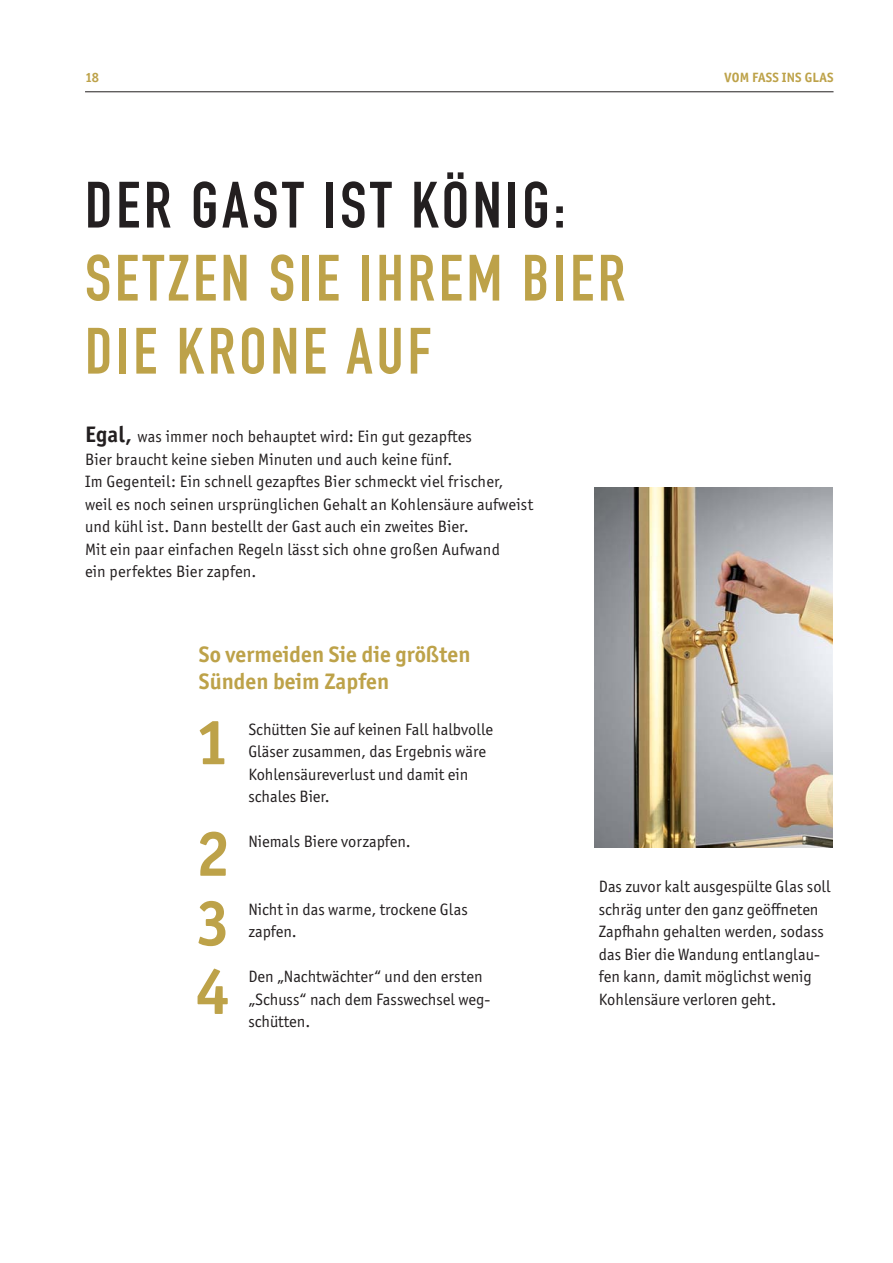
<style>
.page{position:relative;width:893px;height:1263px;background:#fff}
.page>*{position:absolute;margin:0;border:0;box-sizing:border-box;transform-origin:0 0}
.t1{font:700 64.35px/73.1px "DIN Condensed";letter-spacing:.06em;color:#bda249}
.t2{font:700 64.35px "DIN Condensed";letter-spacing:.06em;color:#231f20}
.t3{font:700 64.35px/111.6px "Officina Sans ITC Pro";color:#bda249}
.t4{font:700 22.5px/27px "Officina Sans ITC Pro";color:#bda249}
.t5{font:16.5px/22.5px "Officina Sans ITC Pro";color:#231f20}
.t6{font:700 13.5px "Officina Sans ITC Pro";letter-spacing:.01em;color:#bda249}
.t7{font:700 13.5px "Officina Ser ITC";color:#bda249}
.s1{font-weight:700;font-size:22.5px}
</style>
<div class="page">
<img style="left:594px;top:487px;width:239px;height:361px">
<hr style="left:85px;top:91px;width:748px;height:1px;background:#231f20">
<p class="t7" style="left:85px;top:69px;width:16px">18</p>
<p class="t6" style="left:724px;top:72px;width:110px">VOM FASS INS GLAS</p>
<h1 class="t2" style="left:85px;top:168px;width:482px">DER GAST IST KÖNIG:</h1>
<h1 class="t1" style="left:85px;top:242px;width:542px">SETZEN SIE IHREM BIER<br>DIE KRONE AUF</h1>
<p class="t5" style="left:85px;top:427px;width:450px"><span class="s1">Egal,</span> was immer noch behauptet wird: Ein gut gezapftes<br>Bier braucht keine sieben Minuten und auch keine fünf.<br>Im Gegenteil: Ein schnell gezapftes Bier schmeckt viel frischer, weil es noch seinen ursprünglichen Gehalt an Kohlensäure aufweist und kühl ist. Dann bestellt der Gast auch ein zweites Bier.<br>Mit ein paar einfachen Regeln lässt sich ohne großen Aufwand<br>ein perfektes Bier zapfen.</p>
<h2 class="t4" style="left:199px;top:643px;width:273px">So vermeiden Sie die größten<br>Sünden beim Zapfen</h2>
<h1 class="t3" style="left:196px;top:691px;width:36px">1<br>2</h1>
<h1 class="t3" style="left:196px;top:894px;width:36px;line-height:67.8px">3<br>4</h1>
<p class="t5" style="left:248px;top:719px;width:246px">Schütten Sie auf keinen Fall halbvolle<br>Gläser zusammen, das Ergebnis wäre<br>Kohlensäureverlust und damit ein schales Bier.</p>
<p class="t5" style="left:248px;top:832px;width:164px">Niemals Biere vorzapfen.</p>
<p class="t5" style="left:248px;top:899px;width:221px">Nicht in das warme, trockene Glas zapfen.</p>
<p class="t5" style="left:248px;top:967px;width:243px">Den „Nachtwächter“ und den ersten „Schuss“ nach dem Fasswechsel weg&shy;schütten.</p>
<p class="t5" style="left:599px;top:877px;width:233px">Das zuvor kalt ausgespülte Glas soll schräg unter den ganz geöffneten<br>Zapfhahn gehalten werden, sodass das Bier die Wandung entlanglau&shy;fen kann, damit möglichst wenig<br>Kohlensäure verloren geht.</p>
</div>
